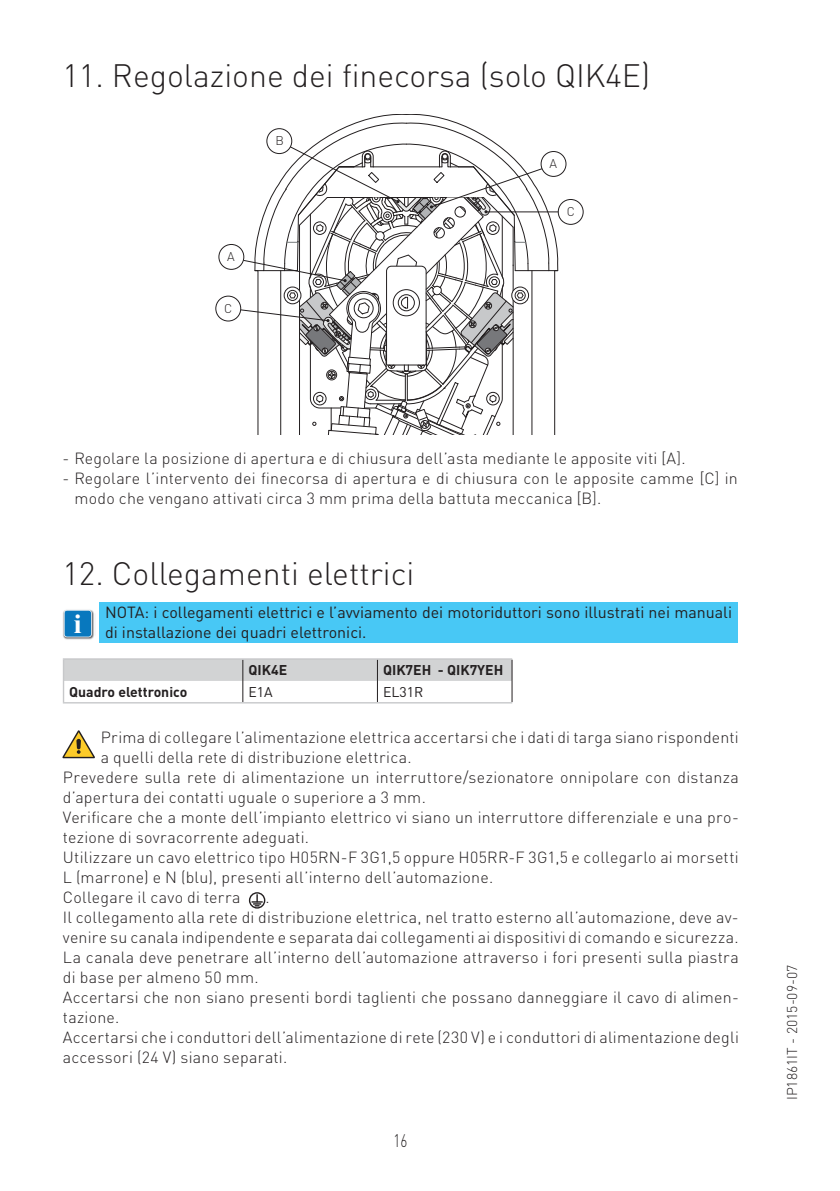
<style>
.page{position:relative;width:840px;height:1191px;background:#fff}
.page>*{position:absolute;margin:0;border:0;box-sizing:border-box;transform-origin:0 0}
.t1{font:300 32px "DIN Pro";color:#231f20}
.t2{font:700 27.4px "Times New Roman";color:#fff}
.t3{font:300 18px "DIN Pro";color:#231f20;scale:.75 1}
.t4{font:300 16px/20px "DIN Pro";letter-spacing:.015em;color:#231f20}
.t5{font:16px/20px "DIN Pro";color:#231f20}
.t6{font:700 14px "DIN Pro";color:#231f20}
.t7{font:300 14px "DIN Pro";color:#231f20}
.t8{font:14px "DIN Pro";color:#231f20}
.t9{font:300 12.6px "DIN Pro";color:#231f20}
</style>
<div class="page">
<svg style="left:252px;top:894px;width:10px;height:12px"></svg>
<div style="left:249px;top:892px;width:16px;height:16px;border:1px solid #231f20;border-radius:50%"></div>
<svg style="left:62px;top:730px;width:33px;height:28px"></svg>
<div style="left:76px;top:739px;width:5px;height:10px;background:#231f20;border-radius:2px"></div>
<div style="left:99px;top:602px;width:638px;height:40px;background:#48c8f5"></div>
<img style="left:63px;top:609px;width:31px;height:31px">
<svg style="left:64px;top:610px;width:28px;height:27px"></svg>
<div style="left:540px;top:151px;width:26px;height:25px;border:1px solid #231f20;border-radius:50%"></div>
<div style="left:219px;top:244px;width:25px;height:25px;border:1px solid #231f20;border-radius:50%"></div>
<div style="left:215px;top:296px;width:26px;height:25px;border:1px solid #231f20;border-radius:50%"></div>
<div style="left:557px;top:199px;width:26px;height:25px;border:1px solid #231f20;border-radius:50%"></div>
<hr style="left:485px;top:211px;width:73px;height:1px;background:#231f20">
<svg style="left:240px;top:121px;width:317px;height:313px"></svg>
<svg style="left:63px;top:659px;width:449px;height:43px"></svg>
<hr style="left:63px;top:658px;width:449px;height:1px;background:#c7c8ca">
<hr style="left:63px;top:702px;width:449px;height:1px;background:#c7c8ca">
<h1 class="t1" style="left:62px;top:64px;width:589px">11. Regolazione dei finecorsa (solo QIK4E)</h1>
<p class="t9" style="left:275px;top:136px;width:10px">B</p>
<p class="t9" style="left:227px;top:252px;width:9px">A</p>
<p class="t9" style="left:224px;top:304px;width:10px">C</p>
<p class="t9" style="left:549px;top:159px;width:9px">A</p>
<p class="t9" style="left:566px;top:207px;width:10px">C</p>
<p class="t4" style="left:62px;top:450px;width:624px">- Regolare la posizione di apertura e di chiusura dell’asta mediante le apposite viti [A].</p>
<p class="t4" style="left:74px;top:470px;width:664px;text-indent:-12px">- Regolare l’intervento dei finecorsa di apertura e di chiusura con le apposite camme [C] in modo che vengano attivati circa 3 mm prima della battuta meccanica [B].</p>
<h1 class="t1" style="left:62px;top:562px;width:353px">12. Collegamenti elettrici</h1>
<p class="t5" style="left:105px;top:604px;width:628px">NOTA: i collegamenti elettrici e l’avviamento dei motoriduttori sono illustrati nei manuali di installazione dei quadri elettronici.</p>
<h2 class="t2" style="left:74px;top:608px;width:9px">i</h2>
<p class="t6" style="left:248px;top:662px;width:40px">QIK4E</p>
<p class="t6" style="left:383px;top:662px;width:122px">QIK7EH - QIK7YEH</p>
<p class="t6" style="left:69px;top:684px;width:120px">Quadro elettronico</p>
<p class="t8" style="left:248px;top:687px;width:26px">E1A</p>
<p class="t8" style="left:383px;top:687px;width:42px">EL31R</p>
<p class="t4" style="left:101px;top:729px;width:639px">Prima di collegare l’alimentazione elettrica accertarsi che i dati di targa siano rispondenti</p>
<p class="t4" style="left:101px;top:749px;width:312px">a quelli della rete di distribuzione elettrica.</p>
<p class="t4" style="left:63px;top:769px;width:677px">Prevedere sulla rete di alimentazione un interruttore/sezionatore onnipolare con distanza</p>
<p class="t4" style="left:63px;top:789px;width:364px">d’apertura dei contatti uguale o superiore a 3 mm.</p>
<p class="t4" style="left:63px;top:809px;width:677px">Verificare che a monte dell’impianto elettrico vi siano un interruttore differenziale e una pro-</p>
<p class="t4" style="left:63px;top:829px;width:248px">tezione di sovracorrente adeguati.</p>
<p class="t4" style="left:63px;top:849px;width:677px">Utilizzare un cavo elettrico tipo H05RN-F 3G1,5 oppure H05RR-F 3G1,5 e collegarlo ai morsetti</p>
<p class="t4" style="left:63px;top:869px;width:432px">L (marrone) e N (blu), presenti all’interno dell’automazione.</p>
<p class="t4" style="left:63px;top:889px;width:179px">Collegare il cavo di terra</p>
<p class="t4" style="left:63px;top:889px;width:677px;text-indent:202px">.<br>Il collegamento alla rete di distribuzione elettrica, nel tratto esterno all’automazione, deve av&shy;venire su canala indipendente e separata dai collegamenti ai dispositivi di comando e sicurezza.<br>La canala deve penetrare all’interno dell’automazione attraverso i fori presenti sulla piastra di base per almeno 50 mm.<br>Accertarsi che non siano presenti bordi taglienti che possano danneggiare il cavo di alimen&shy;tazione.<br>Accertarsi che i conduttori dell’alimentazione di rete (230 V) e i conduttori di alimentazione degli accessori (24 V) siano separati.</p>
<p class="t3" style="left:393px;top:1134px;width:20px">16</p>
<p class="t7" style="left:786px;top:1100px;width:137px;rotate:-90deg">IP1861IT - 2015-09-07</p>
</div>
